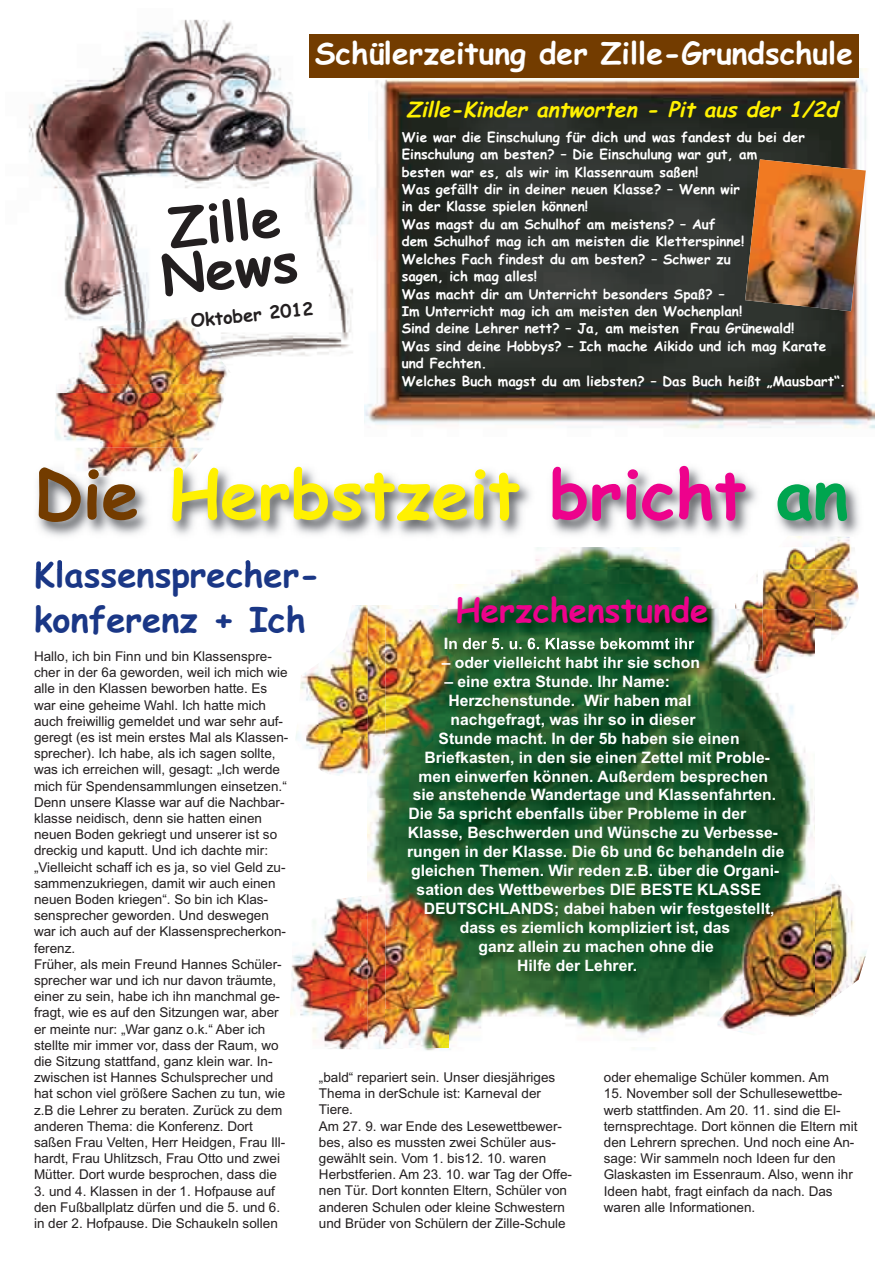
<style>
.page{position:relative;width:893px;height:1263px;background:#fff}
.page>*{position:absolute;margin:0;border:0;box-sizing:border-box;transform-origin:0 0}
.t1{font:700 67.5px "Comic Sans MS";color:#fff101}
.t2{font:700 54px/46.5px "Comic Sans MS";color:#231f20}
.t3{font:700 34.5px/44.5px "Comic Sans MS";color:#1a3786}
.t4{font:700 33px "Comic Sans MS";color:#ed028c}
.t5{font:700 30px "Comic Sans MS";color:#fff}
.t6{font:italic 700 21px "Comic Sans MS";color:#fff101}
.t7{font:700 18px "Comic Sans MS";color:#231f20}
.t8{font:700 15.75px "Arial";color:#fff}
.t9{font:13.5px/16.2px "Arial";color:#231f20}
.t10{font:700 13.5px/17.4px "Comic Sans MS";color:#fff}
.s1{color:#733c00}
.s2{color:#ed028c}
.s3{color:#00a54f}
</style>
<div class="page">
<img style="left:368px;top:569px;width:335px;height:482px">
<img style="left:364px;top:69px;width:510px;height:360px">
<img style="left:29px;top:19px;width:338px;height:365px">
<div style="left:309px;top:34px;width:550px;height:44px;background:#733c00"></div>
<img style="left:745px;top:159px;width:121px;height:152px">
<img style="left:55px;top:393px;width:169px;height:55px">
<img style="left:59px;top:384px;width:165px;height:9px">
<img style="left:56px;top:317px;width:176px;height:67px">
<img style="left:290px;top:896px;width:78px;height:153px">
<img style="left:368px;top:894px;width:49px;height:155px">
<img style="left:815px;top:569px;width:44px;height:71px">
<img style="left:756px;top:569px;width:59px;height:40px">
<img style="left:758px;top:569px;width:5px;height:15px">
<img style="left:296px;top:605px;width:72px;height:170px">
<img style="left:368px;top:605px;width:72px;height:170px">
<img style="left:37px;top:468px;width:823px;height:101px">
<img style="left:368px;top:547px;width:390px;height:22px">
<img style="left:36px;top:560px;width:118px;height:9px">
<img style="left:53px;top:448px;width:151px;height:29px">
<img style="left:778px;top:536px;width:79px;height:33px">
<img style="left:758px;top:547px;width:57px;height:22px">
<img style="left:831px;top:884px;width:36px;height:116px">
<img style="left:386px;top:660px;width:429px;height:387px">
<img style="left:386px;top:890px;width:82px;height:120px">
<img style="left:386px;top:1010px;width:63px;height:37px">
<img style="left:815px;top:609px;width:16px;height:31px">
<img style="left:742px;top:609px;width:73px;height:71px">
<img style="left:386px;top:609px;width:75px;height:146px">
<img style="left:815px;top:883px;width:16px;height:131px">
<img style="left:717px;top:897px;width:98px;height:138px">
<img style="left:448px;top:584px;width:271px;height:25px">
<img style="left:735px;top:584px;width:28px;height:25px">
<img style="left:448px;top:609px;width:288px;height:51px">
<img style="left:736px;top:609px;width:27px;height:51px">
<img style="left:448px;top:633px;width:8px;height:27px">
<img style="left:448px;top:638px;width:129px;height:11px">
<img style="left:456px;top:657px;width:122px;height:3px">
<h3 class="t5" style="left:315px;top:40px;width:540px">Schülerzeitung der Zille-Grundschule</h3>
<h2 class="t2" style="left:155px;top:212px;width:139px;rotate:-6deg">Zille<br>News</h2>
<h3 class="t7" style="left:190px;top:314px;width:125px;rotate:-6deg">Oktober 2012</h3>
<h3 class="t6" style="left:407px;top:101px;width:437px">Zille-Kinder antworten - Pit aus der 1/2d</h3>
<p class="t10" style="left:402px;top:130px;width:445px">Wie war die Einschulung für dich und was fandest du bei der Einschulung am besten? – Die Einschulung war gut, am<br>besten war es, als wir im Klassenraum saßen!<br>Was gefällt dir in deiner neuen Klasse? – Wenn wir<br>in der Klasse spielen können!<br>Was magst du am Schulhof am meistens? – Auf<br>dem Schulhof mag ich am meisten die Kletterspinne!<br>Welches Fach findest du am besten? – Schwer zu<br>sagen, ich mag alles!<br>Was macht dir am Unterricht besonders Spaß? –<br>Im Unterricht mag ich am meisten den Wochenplan!<br>Sind deine Lehrer nett? – Ja, am meisten Frau Grünewald!<br>Was sind deine Hobbys? – Ich mache Aikido und ich mag Karate und Fechten.<br>Welches Buch magst du am liebsten? – Das Buch heißt „Mausbart“.</p>
<h1 class="t1" style="left:34px;top:466px;width:816px"><span class="s1">Die</span> Herbstzeit <span class="s2">bricht</span> <span class="s3">an</span></h1>
<h3 class="t3" style="left:34px;top:556px;width:288px">Klassensprecher&shy;konferenz + Ich</h3>
<p class="t9" style="left:34px;top:649px;width:256px">Hallo, ich bin Finn und bin Klassenspre&shy;cher in der 6a geworden, weil ich mich wie alle in den Klassen beworben hatte. Es war eine geheime Wahl. Ich hatte mich auch freiwillig gemeldet und war sehr auf&shy;geregt (es ist mein erstes Mal als Klassen&shy;sprecher). Ich habe, als ich sagen sollte, was ich erreichen will, gesagt: „Ich werde mich für Spendensammlungen einsetzen.“ Denn unsere Klasse war auf die Nachbar&shy;klasse neidisch, denn sie hatten einen neuen Boden gekriegt und unserer ist so dreckig und kaputt. Und ich dachte mir: „Vielleicht schaff ich es ja, so viel Geld zu&shy;sammenzukriegen, damit wir auch einen neuen Boden kriegen“. So bin ich Klas&shy;sensprecher geworden. Und deswegen war ich auch auf der Klassensprecherkon&shy;ferenz.<br>Früher, als mein Freund Hannes Schüler&shy;sprecher war und ich nur davon träumte, einer zu sein, habe ich ihn manchmal ge&shy;fragt, wie es auf den Sitzungen war, aber er meinte nur: „War ganz o.k.“ Aber ich stellte mir immer vor, dass der Raum, wo die Sitzung stattfand, ganz klein war. In&shy;zwischen ist Hannes Schulsprecher und hat schon viel größere Sachen zu tun, wie z.B die Lehrer zu beraten. Zurück zu dem anderen Thema: die Konferenz. Dort saßen Frau Velten, Herr Heidgen, Frau Ill&shy;hardt, Frau Uhlitzsch, Frau Otto und zwei Mütter. Dort wurde besprochen, dass die</p>
<p class="t9" style="left:34px;top:1184px;width:248px">3. und 4. Klassen in der 1. Hofpause auf den Fußballplatz dürfen und die 5. und 6. in der 2. Hofpause. Die Schaukeln sollen</p>
<h3 class="t4" style="left:455px;top:596px;width:254px">Herzchen stunde</h3>
<p class="t8" style="left:442px;top:657px;width:260px">– oder vielleicht habt ihr sie schon</p>
<p class="t8" style="left:444px;top:676px;width:227px">– eine extra Stunde. Ihr Name:</p>
<p class="t8" style="left:448px;top:695px;width:245px">Herzchenstunde. Wir haben mal</p>
<p class="t8" style="left:450px;top:713px;width:247px">nachgefragt, was ihr so in dieser</p>
<p class="t8" style="left:439px;top:732px;width:303px">Stunde macht. In der 5b haben sie einen</p>
<p class="t8" style="left:424px;top:751px;width:347px">Briefkasten, in den sie einen Zettel mit Proble-</p>
<p class="t8" style="left:418px;top:770px;width:351px">men einwerfen können. Außerdem besprechen</p>
<p class="t8" style="left:413px;top:789px;width:365px">sie anstehende Wandertage und Klassenfahrten.</p>
<p class="t8" style="left:408px;top:808px;width:339px">Die 5a spricht ebenfalls über Probleme in der</p>
<p class="t8" style="left:408px;top:827px;width:372px">Klasse, Beschwerden und Wünsche zu Verbesse-</p>
<p class="t8" style="left:407px;top:846px;width:379px">rungen in der Klasse. Die 6b und 6c behandeln die</p>
<p class="t8" style="left:411px;top:865px;width:370px">gleichen Themen. Wir reden z.B. über die Organi-</p>
<p class="t8" style="left:417px;top:884px;width:346px">sation des Wettbewerbes DIE BESTE KLASSE</p>
<p class="t8" style="left:424px;top:902px;width:352px">DEUTSCHLANDS; dabei haben wir festgestellt,</p>
<p class="t8" style="left:460px;top:921px;width:272px">dass es ziemlich kompliziert ist, das</p>
<p class="t8" style="left:478px;top:940px;width:237px">ganz allein zu machen ohne die</p>
<p class="t8" style="left:517px;top:959px;width:121px">Hilfe der Lehrer.</p>
<p class="t9" style="left:319px;top:1070px;width:255px">„bald“ repariert sein. Unser diesjähriges Thema in derSchule ist: Karneval der Tiere.<br>Am 27. 9. war Ende des Lesewettbewer&shy;bes, also es mussten zwei Schüler aus&shy;gewählt sein. Vom 1. bis12. 10. waren Herbstferien. Am 23. 10. war Tag der Offe&shy;nen Tür. Dort konnten Eltern, Schüler von anderen Schulen oder kleine Schwestern und Brüder von Schülern der Zille-Schule</p>
<p class="t9" style="left:604px;top:1071px;width:227px">oder ehemalige Schüler kommen. Am</p>
<p class="t9" style="left:604px;top:1087px;width:255px">15. November soll der Schullesewettbe&shy;werb stattfinden. Am 20. 11. sind die El&shy;ternsprechtage. Dort können die Eltern mit den Lehrern sprechen. Und noch eine An&shy;sage: Wir sammeln noch Ideen fur den Glaskasten im Essenraum. Also, wenn ihr Ideen habt, fragt einfach da nach. Das waren alle Informationen.</p>
</div>
